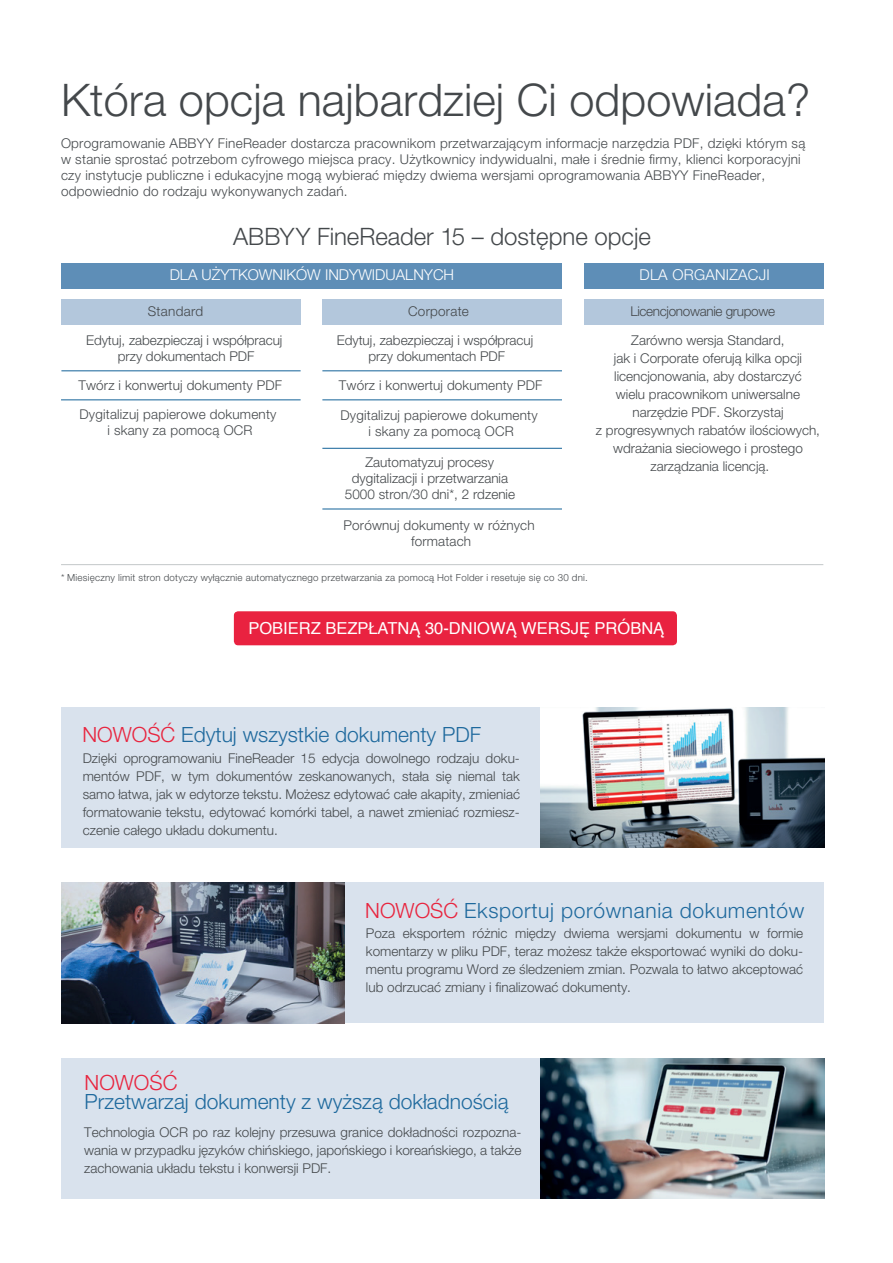
<style>
.page{position:relative;width:893px;height:1263px;background:#fff}
.page>*{position:absolute;margin:0;border:0;box-sizing:border-box;transform-origin:0 0}
.t1{font:300 45px "Helvetica Neue LT Pro";color:#44484b}
.t2{font:300 24px "Helvetica Neue LT Pro";color:#44484b}
.t3{font:300 21px "Helvetica Neue LT Pro";color:#1e699d}
.t4{font:300 21px "Helvetica Neue LT Pro";letter-spacing:.03em;color:#1e699d}
.t5{font:300 21px "Helvetica Neue LT Pro";color:#e8243e}
.t6{font:16.5px "Helvetica";color:#fff}
.t7{font:300 16.5px "Helvetica Neue LT Pro";letter-spacing:.005em;color:#fff}
.t8{font:300 15px "Helvetica Neue LT Pro";color:#fff}
.t9{font:300 13.5px/18px "Helvetica Neue LT Pro";color:#44484b;text-align:center}
.t10{font:300 13.5px/16.2px "Helvetica Neue LT Pro";letter-spacing:.02em;color:#44484b}
.t11{font:300 13.5px/28.8px "Helvetica Neue LT Pro";letter-spacing:-.025em;color:#44484b}
.t12{font:300 9.75px "Helvetica Neue LT Pro";letter-spacing:.02em;color:#44484b}
.s1{color:#e8243e}
</style>
<div class="page">
<div style="left:61px;top:883px;width:763px;height:140px;background:#d9e2ed"></div>
<div style="left:61px;top:707px;width:763px;height:140px;background:#d9e2ed"></div>
<div style="left:61px;top:263px;width:501px;height:25px;background:#5e8eb7"></div>
<div style="left:61px;top:299px;width:240px;height:25px;background:#b3c7dc"></div>
<div style="left:322px;top:299px;width:240px;height:25px;background:#b3c7dc"></div>
<div style="left:584px;top:263px;width:239px;height:25px;background:#5e8eb7"></div>
<div style="left:584px;top:299px;width:239px;height:25px;background:#b3c7dc"></div>
<div style="left:61px;top:1058px;width:763px;height:140px;background:#d9e2ed"></div>
<img style="left:540px;top:707px;width:284px;height:140px">
<img style="left:61px;top:883px;width:283px;height:140px">
<img style="left:540px;top:1058px;width:284px;height:140px">
<hr style="left:61px;top:370px;width:240px;height:1px;background:#1e699d">
<hr style="left:61px;top:564px;width:762px;height:1px;background:#c6cacb">
<hr style="left:61px;top:399px;width:240px;height:1px;background:#1e699d">
<hr style="left:322px;top:370px;width:240px;height:1px;background:#1e699d">
<hr style="left:322px;top:399px;width:240px;height:1px;background:#1e699d">
<hr style="left:322px;top:448px;width:240px;height:1px;background:#1e699d">
<hr style="left:322px;top:508px;width:240px;height:1px;background:#1e699d">
<div style="left:234px;top:611px;width:443px;height:34px;background:#e92240;border-radius:4px"></div>
<h1 class="t1" style="left:61px;top:72px;width:751px">Która opcja najbardziej Ci odpowiada?</h1>
<p class="t10" style="left:61px;top:134px;width:746px">Oprogramowanie ABBYY FineReader dostarcza pracownikom przetwarzającym informacje narzędzia PDF, dzięki którym są w stanie sprostać potrzebom cyfrowego miejsca pracy. Użytkownicy indywidualni, małe i średnie firmy, klienci korporacyjni czy instytucje publiczne i edukacyjne mogą wybierać między dwiema wersjami oprogramowania ABBYY FineReader, odpowiednio do rodzaju wykonywanych zadań.</p>
<h2 class="t2" style="left:233px;top:221px;width:419px">ABBYY FineReader 15 – dostępne opcje</h2>
<p class="t8" style="left:170px;top:266px;width:286px">DLA UŻYTKOWNIKÓW INDYWIDUALNYCH</p>
<p class="t8" style="left:639px;top:266px;width:132px">DLA ORGANIZACJI</p>
<p class="t9" style="left:86px;top:296px;width:198px;line-height:28.8px;text-align:left;text-indent:62px">Standard<br>Edytuj, zabezpieczaj i współpracuj</p>
<p class="t9" style="left:118px;top:347px;width:138px">przy dokumentach PDF</p>
<p class="t10" style="left:408px;top:303px;width:62px">Corporate</p>
<p class="t11" style="left:630px;top:296px;width:156px">Licencjonowanie grupowe<br>Zarówno wersja Standard,</p>
<p class="t9" style="left:596px;top:349px;width:226px">jak i Corporate oferują kilka opcji licencjonowania, aby dostarczyć<br>wielu pracownikom uniwersalne narzędzie PDF. Skorzystaj<br>z progresywnych rabatów ilościowych, wdrażania sieciowego i prostego zarządzania licencją.</p>
<p class="t9" style="left:337px;top:332px;width:198px;line-height:16.2px">Edytuj, zabezpieczaj i współpracuj przy dokumentach PDF</p>
<p class="t9" style="left:79px;top:376px;width:205px">Twórz i konwertuj dokumenty PDF</p>
<p class="t9" style="left:339px;top:376px;width:205px">Twórz i konwertuj dokumenty PDF</p>
<p class="t9" style="left:79px;top:406px;width:199px;line-height:16.2px">Dygitalizuj papierowe dokumenty i skany za pomocą OCR</p>
<p class="t9" style="left:340px;top:407px;width:199px;line-height:16.2px">Dygitalizuj papierowe dokumenty i skany za pomocą OCR</p>
<p class="t9" style="left:345px;top:453px;width:172px;line-height:16.2px">Zautomatyzuj procesy dygitalizacji i przetwarzania<br>5000 stron/30 dni*, 2 rdzenie</p>
<p class="t9" style="left:344px;top:517px;width:193px;line-height:16.2px">Porównuj dokumenty w różnych formatach</p>
<p class="t12" style="left:61px;top:572px;width:528px">* Miesięczny limit stron dotyczy wyłącznie automatycznego przetwarzania za pomocą Hot Folder i resetuje się co 30 dni.</p>
<p class="t6" style="left:248px;top:615px;width:417px">POBIERZ BEZPŁATNĄ 30-DNIOWĄ WERSJĘ PRÓBNĄ</p>
<p class="t7" style="left:257px;top:617px;width:223px">POBIERZ BEZPŁATNĄ 30-DNI</p>
<p class="t7" style="left:558px;top:617px;width:102px">SJĘ PRÓBNĄ</p>
<h3 class="t3" style="left:82px;top:722px;width:400px"><span class="s1">NOWOŚĆ</span> Edytuj wszystkie dokumenty PDF</h3>
<p class="t9" style="left:83px;top:749px;width:439px;text-align:justify">Dzięki oprogramowaniu FineReader 15 edycja dowolnego rodzaju doku&shy;mentów PDF, w tym dokumentów zeskanowanych, stała się niemal tak samo łatwa, jak w edytorze tekstu. Możesz edytować całe akapity, zmieniać formatowanie tekstu, edytować komórki tabel, a nawet zmieniać rozmiesz&shy;czenie całego układu dokumentu.</p>
<h3 class="t4" style="left:365px;top:897px;width:440px"><span class="s1">NOWOŚĆ</span> Eksportuj porównania dokumentów</h3>
<p class="t9" style="left:366px;top:924px;width:439px;text-align:justify">Poza eksportem różnic między dwiema wersjami dokumentu w formie komentarzy w pliku PDF, teraz możesz także eksportować wyniki do doku&shy;mentu programu Word ze śledzeniem zmian. Pozwala to łatwo akceptować lub odrzucać zmiany i finalizować dokumenty.</p>
<h3 class="t5" style="left:85px;top:1070px;width:94px">NOWOŚĆ</h3>
<h3 class="t3" style="left:85px;top:1089px;width:425px">Przetwarzaj dokumenty z wyższą dokładnością</h3>
<p class="t9" style="left:84px;top:1122px;width:439px;text-align:justify">Technologia OCR po raz kolejny przesuwa granice dokładności rozpozna&shy;wania w przypadku języków chińskiego, japońskiego i koreańskiego, a także zachowania układu tekstu i konwersji PDF.</p>
</div>
